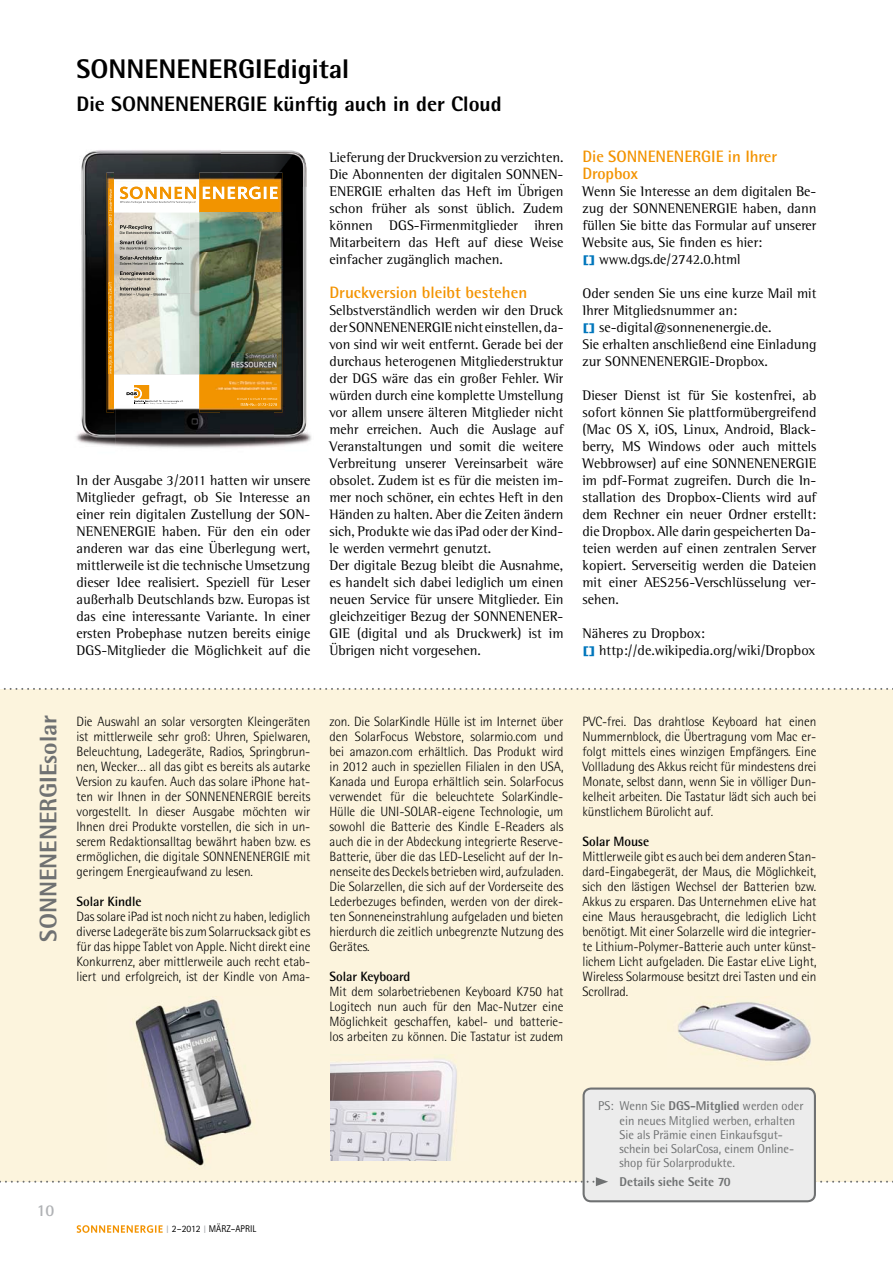
<style>
.page{position:relative;width:893px;height:1263px;background:#fff}
.page>*{position:absolute;margin:0;border:0;box-sizing:border-box;transform-origin:0 0}
.t1{font:800 27px "Rotis Semi Sans Std";color:#000}
.t2{font:800 24px "Rotis Semi Sans Std";color:#6f7172}
.t3{font:800 21px "Rotis Semi Sans Std";color:#000}
.t4{font:700 16.5px/17px "Rotis Semi Sans Std";letter-spacing:-.005em;color:#f39300}
.t5{font:700 16.5px "Rotis Semi Sans Std";color:#b0b2b5}
.t6{font:14.25px/17px "Rotis Semi Serif Std";color:#000}
.t7{font:300 13.5px/15px "Rotis Semi Sans Std";letter-spacing:-.005em;color:#000;text-align:justify}
.t8{font:700 13.5px "Rotis Semi Sans Std";letter-spacing:-.005em;color:#000}
.t9{font:12.75px/14.2px "Rotis Semi Sans Std";letter-spacing:-.005em;color:#6f7172}
.t10{font:800 12.75px "Rotis Semi Sans Std";letter-spacing:-.005em;color:#6f7172}
.t11{font:9.75px "Rotis Sans Serif Std";color:#000}
.s1{font-family:"Arial";font-weight:700;font-size:10.65px;color:#0076bc}
.s2{font-size:10.8px;color:#b0b2b5}
.s3{font-weight:800}
</style>
<div class="page">
<svg style="left:77px;top:1225px;width:86px;height:8px"></svg>
<div style="left:0;top:689px;width:892px;height:492px;background:#fcf4dd"></div>
<img style="left:81px;top:150px;width:140px;height:85px">
<img style="left:221px;top:150px;width:86px;height:37px">
<img style="left:274px;top:187px;width:38px;height:259px">
<img style="left:76px;top:235px;width:39px;height:211px">
<img style="left:115px;top:385px;width:106px;height:63px">
<img style="left:221px;top:413px;width:53px;height:35px">
<svg style="left:127px;top:385px;width:22px;height:19px"></svg>
<img style="left:199px;top:173px;width:83px;height:240px">
<img style="left:114px;top:213px;width:168px;height:161px">
<img style="left:237px;top:398px;width:40px;height:2px">
<img style="left:241px;top:403px;width:36px;height:3px">
<img style="left:114px;top:374px;width:85px;height:1px">
<img style="left:107px;top:173px;width:7px;height:240px">
<svg style="left:108px;top:212px;width:4px;height:13px"></svg>
<img style="left:109px;top:355px;width:1px;height:19px">
<svg style="left:110px;top:293px;width:89px;height:81px;background:#dddbcc"></svg>
<img style="left:109px;top:282px;width:3px;height:71px">
<img style="left:119px;top:201px;width:77px;height:2px">
<img style="left:120px;top:225px;width:32px;height:5px">
<img style="left:120px;top:231px;width:51px;height:3px">
<img style="left:120px;top:241px;width:26px;height:3px">
<img style="left:120px;top:247px;width:61px;height:3px">
<img style="left:120px;top:256px;width:42px;height:4px">
<img style="left:120px;top:262px;width:63px;height:3px">
<img style="left:120px;top:271px;width:35px;height:5px">
<img style="left:120px;top:278px;width:50px;height:2px">
<img style="left:120px;top:287px;width:30px;height:3px">
<img style="left:120px;top:293px;width:47px;height:3px">
<img style="left:203px;top:186px;width:75px;height:13px">
<img style="left:120px;top:187px;width:76px;height:12px">
<img style="left:109px;top:189px;width:3px;height:22px">
<img style="left:135px;top:998px;width:107px;height:89px">
<img style="left:330px;top:1059px;width:127px;height:28px">
<img style="left:678px;top:1002px;width:133px;height:59px">
<svg style="left:3px;top:688px;width:890px;height:2px"></svg>
<svg style="left:0;top:1087px;width:893px;height:115px"></svg>
<img style="left:150px;top:400px;width:33px;height:2px">
<img style="left:216px;top:353px;width:62px;height:37px">
<h1 class="t1" style="left:77px;top:52px;width:274px">SONNENENERGIEdigital</h1>
<h3 class="t3" style="left:77px;top:90px;width:427px">Die SONNENENERGIE künftig auch in der cloud</h3>
<p class="t6" style="left:329px;top:148px;width:235px;text-align:justify">Lieferung der Druckversion zu verzichten.<br>Die Abonnenten der digitalen SONNEN-ENERGIE erhalten das Heft im Übrigen schon früher als sonst üblich. Zudem können DGS-Firmenmitglieder ihren Mitarbeitern das Heft auf diese Weise einfacher zugänglich machen.</p>
<p class="t4" style="left:329px;top:283px;width:199px">druckversion bleibt bestehen</p>
<p class="t6" style="left:329px;top:301px;width:235px">Selbstverständlich werden wir den Druck der SONNENENERGIE nicht einstellen, da&shy;von sind wir weit entfernt. Gerade bei der durchaus heterogenen Mitgliederstruktur der DGS wäre das ein großer Fehler. Wir würden durch eine komplette Umstellung vor allem unsere älteren Mitglieder nicht mehr erreichen. Auch die Auslage auf Veranstaltungen und somit die weitere Verbreitung unserer Vereinsarbeit wäre obsolet. Zudem ist es für die meisten im&shy;mer noch schöner, ein echtes Heft in den Händen zu halten. Aber die Zeiten ändern sich, Produkte wie das iPad oder der Kind&shy;le werden vermehrt genutzt.<br>Der digitale Bezug bleibt die Ausnahme, es handelt sich dabei lediglich um einen neuen Service für unsere Mitglieder. Ein gleichzeitiger Bezug der SONNENENER-GIE (digital und als Druckwerk) ist im Übrigen nicht vorgesehen.</p>
<p class="t6" style="left:77px;top:471px;width:235px;text-align:justify">In der Ausgabe 3/2011 hatten wir unsere Mitglieder gefragt, ob Sie Interesse an einer rein digitalen Zustellung der SON-NENENERGIE haben. Für den ein oder anderen war das eine Überlegung wert, mittlerweile ist die technische Umsetzung dieser Idee realisiert. Speziell für Leser außerhalb Deutschlands bzw. Europas ist das eine interessante Variante. In einer ersten Probephase nutzen bereits einige DGS-Mitglieder die Möglichkeit auf die</p>
<p class="t4" style="left:582px;top:147px;width:196px">die SoNNENENErgiE in ihrer dropbox</p>
<p class="t6" style="left:582px;top:182px;width:235px">Wenn Sie Interesse an dem digitalen Be&shy;zug der SONNENENERGIE haben, dann füllen Sie bitte das Formular auf unserer Website aus, Sie finden es hier:<br><span class="s1">[]</span> www.dgs.de/2742.0.html</p>
<p class="t6" style="left:582px;top:284px;width:235px">Oder senden Sie uns eine kurze Mail mit Ihrer Mitgliedsnummer an:<br><span class="s1">[]</span> se-digital@sonnenenergie.de.<br>Sie erhalten anschließend eine Einladung zur SONNENENERGIE-Dropbox.</p>
<p class="t6" style="left:582px;top:386px;width:235px;text-align:justify">Dieser Dienst ist für Sie kostenfrei, ab sofort können Sie plattformübergreifend (Mac OS X, iOS, Linux, Android, Black&shy;berry, MS Windows oder auch mittels Webbrowser) auf eine SONNENENERGIE im pdf-Format zugreifen. Durch die In&shy;stallation des Dropbox-Clients wird auf dem Rechner ein neuer Ordner erstellt: die Dropbox. Alle darin gespeicherten Da&shy;teien werden auf einen zentralen Server kopiert. Serverseitig werden die Dateien mit einer AES256-Verschlüsselung ver&shy;sehen.</p>
<p class="t6" style="left:582px;top:624px;width:234px">Näheres zu Dropbox:<br><span class="s1">[]</span> http://de.wikipedia.org/wiki/Dropbox</p>
<h2 class="t2" style="left:33px;top:941px;width:228px;rotate:-90deg">SONNENENERGIEsolar</h2>
<p class="t7" style="left:77px;top:714px;width:235px">Die Auswahl an solar versorgten Kleingeräten ist mittlerweile sehr groß: Uhren, Spielwaren, Beleuchtung, Ladegeräte, Radios, Springbrun&shy;nen, Wecker… all das gibt es bereits als autarke Version zu kaufen. Auch das solare iPhone hat&shy;ten wir Ihnen in der SONNENENERGIE bereits vorgestellt. In dieser Ausgabe möchten wir Ihnen drei Produkte vorstellen, die sich in un&shy;serem Redaktionsalltag bewährt haben bzw. es ermöglichen, die digitale SONNENENERGIE mit geringem Energieaufwand zu lesen.</p>
<p class="t8" style="left:77px;top:893px;width:67px">Solar kindle</p>
<p class="t7" style="left:77px;top:909px;width:235px">Das solare iPad ist noch nicht zu haben, lediglich diverse Ladegeräte bis zum Solarrucksack gibt es für das hippe Tablet von Apple. Nicht direkt eine Konkurrenz, aber mittlerweile auch recht etab&shy;liert und erfolgreich, ist der Kindle von Ama-</p>
<p class="t7" style="left:330px;top:714px;width:235px">zon. Die SolarKindle Hülle ist im Internet über den SolarFocus Webstore, solarmio.com und bei amazon.com erhältlich. Das Produkt wird in 2012 auch in speziellen Filialen in den USA, Kanada und Europa erhältlich sein. SolarFocus verwendet für die beleuchtete SolarKindle-Hülle die UNI-SOLAR-eigene Technologie, um sowohl die Batterie des Kindle E-Readers als auch die in der Abdeckung integrierte Reserve-Batterie, über die das LED-Leselicht auf der In&shy;nenseite des Deckels betrieben wird, aufzuladen.<br>Die Solarzellen, die sich auf der Vorderseite des Lederbezuges befinden, werden von der direk&shy;ten Sonneneinstrahlung aufgeladen und bieten hierdurch die zeitlich unbegrenzte Nutzung des Gerätes.</p>
<p class="t8" style="left:330px;top:968px;width:82px">Solar keyboard</p>
<p class="t7" style="left:330px;top:984px;width:235px">Mit dem solarbetriebenen Keyboard K750 hat Logitech nun auch für den Mac-Nutzer eine Möglichkeit geschaffen, kabel- und batterie&shy;los arbeiten zu können. Die Tastatur ist zudem</p>
<p class="t7" style="left:583px;top:714px;width:235px">PVC-frei. Das drahtlose Keyboard hat einen Nummernblock, die Übertragung vom Mac er&shy;folgt mittels eines winzigen Empfängers. Eine Vollladung des Akkus reicht für mindestens drei Monate, selbst dann, wenn Sie in völliger Dun&shy;kelheit arbeiten. Die Tastatur lädt sich auch bei künstlichem Bürolicht auf.</p>
<p class="t8" style="left:583px;top:833px;width:68px">Solar Mouse</p>
<p class="t7" style="left:583px;top:849px;width:235px">Mittlerweile gibt es auch bei dem anderen Stan&shy;dard-Eingabegerät, der Maus, die Möglichkeit, sich den lästigen Wechsel der Batterien bzw.<br>Akkus zu ersparen. Das Unternehmen eLive hat eine Maus herausgebracht, die lediglich Licht benötigt. Mit einer Solarzelle wird die integrier&shy;te Lithium-Polymer-Batterie auch unter künst&shy;lichem Licht aufgeladen. Die Eastar eLive Light, Wireless Solarmouse besitzt drei Tasten und ein Scrollrad.</p>
<p class="t5" style="left:37px;top:1200px;width:19px">10</p>
<p class="t11" style="left:166px;top:1223px;width:92px"><span class="s2">I</span> 2–2012 <span class="s2">I</span> März–AprIl</p>
<p class="t9" style="left:620px;top:1099px;width:186px;text-indent:-21px">PS: Wenn Sie <span class="s3">DGS-Mitglied</span> werden oder ein neues Mitglied werben, erhalten Sie als Prämie einen Einkaufsgut&shy;schein bei SolarCosa, einem Online&shy;shop für Solarprodukte.</p>
<p class="t10" style="left:620px;top:1173px;width:113px">Details siehe Seite 70</p>
</div>
